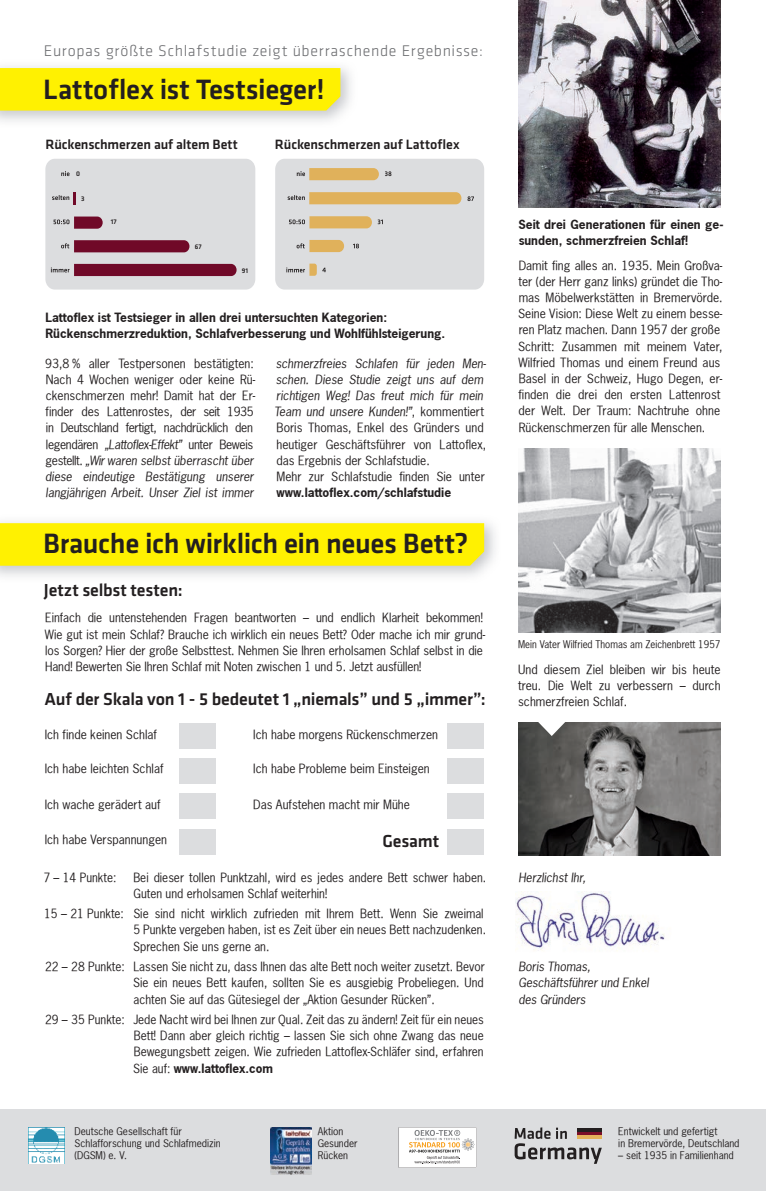
<style>
.page{position:relative;width:766px;height:1191px;background:#fff}
.page>*{position:absolute;margin:0;border:0;box-sizing:border-box;transform-origin:0 0}
.t1{font:500 29px "Klavika";letter-spacing:-.01em;color:#231f20}
.t2{font:500 18px "Klavika";letter-spacing:-.01em;color:#231f20}
.t3{font:300 16px "Klavika";letter-spacing:.04em;color:#6c6d70}
.t4{font:500 14px "Klavika";letter-spacing:-.01em;color:#231f20}
.t5{font:12px/16.2px "News Gothic";color:#231f20}
.t6{font:700 12px/16.2px "News Gothic";color:#231f20}
.t7{font:italic 12px/16.2px "News Gothic";letter-spacing:-.005em;color:#231f20}
.t8{font:10px/12px "News Gothic";color:#231f20}
.t9{font:10px "News Gothic";color:#231f20;scale:.96 1}
.t10{font:500 7px "Klavika";color:#231f20}
.s1{font-style:italic}
.s2{font-weight:700}
</style>
<div class="page">
<img style="left:518px;top:0;width:202px;height:207px">
<img style="left:0;top:66px;width:351px;height:56px">
<div style="left:0;top:68px;width:340px;height:43px;background:#fff101"></div>
<div style="left:0;top:523px;width:484px;height:43px;background:#fff101"></div>
<img style="left:518px;top:448px;width:202px;height:184px">
<img style="left:518px;top:722px;width:202px;height:133px">
<div style="left:179px;top:722px;width:37px;height:26px;background:#dcdddf"></div>
<div style="left:180px;top:829px;width:36px;height:26px;background:#dcdddf"></div>
<div style="left:179px;top:758px;width:37px;height:25px;background:#dcdddf"></div>
<div style="left:447px;top:758px;width:37px;height:25px;background:#dcdddf"></div>
<div style="left:179px;top:793px;width:37px;height:26px;background:#dcdddf"></div>
<div style="left:447px;top:793px;width:37px;height:26px;background:#dcdddf"></div>
<div style="left:447px;top:829px;width:37px;height:26px;background:#dcdddf"></div>
<div style="left:447px;top:722px;width:37px;height:26px;background:#dcdddf"></div>
<svg style="left:275px;top:159px;width:209px;height:130px;background:#dbd5ca"></svg>
<svg style="left:45px;top:159px;width:210px;height:130px;background:#ccbec4"></svg>
<img style="left:515px;top:891px;width:150px;height:60px">
<div style="left:0;top:1108px;width:765px;height:83px;background:#dcdddf"></div>
<svg style="left:514px;top:1127px;width:87px;height:36px"></svg>
<svg style="left:577px;top:1131px;width:24px;height:4px"></svg>
<svg style="left:577px;top:1127px;width:24px;height:4px"></svg>
<hr style="left:577px;top:1135px;width:24px;height:3px;background:#e4b35b">
<img style="left:28px;top:1127px;width:36px;height:36px">
<img style="left:270px;top:1127px;width:41px;height:47px">
<svg style="left:399px;top:1127px;width:77px;height:40px;background:#ebe7e1"></svg>
<svg style="left:537px;top:722px;width:28px;height:14px"></svg>
<h3 class="t3" style="left:44px;top:42px;width:440px">Europas größte Schlafstudie zeigt überraschende Ergebnisse:</h3>
<h1 class="t1" style="left:43px;top:73px;width:283px">Lattoflex ist Testsieger!</h1>
<p class="t4" style="left:45px;top:136px;width:194px">Rückenschmerzen auf altem Bett</p>
<p class="t4" style="left:275px;top:136px;width:186px">Rückenschmerzen auf Lattoflex</p>
<p class="t10" style="left:76px;top:170px;width:5px">0</p>
<p class="t10" style="left:81px;top:195px;width:5px">3</p>
<p class="t10" style="left:111px;top:218px;width:7px">17</p>
<p class="t10" style="left:195px;top:242px;width:8px">67</p>
<p class="t10" style="left:242px;top:266px;width:8px">91</p>
<p class="t6" style="left:45px;top:309px;width:401px">Lattoflex ist Testsieger in allen drei untersuchten Kategorien:<br>Rückenschmerzreduktion, Schlafverbesserung und Wohlfühlsteigerung.</p>
<p class="t5" style="left:45px;top:355px;width:211px">93,8 % aller Testpersonen bestätigten:<br>Nach 4 Wochen weniger oder keine Rü&shy;ckenschmerzen mehr! Damit hat der Er&shy;finder des Lattenrostes, der seit 1935 in Deutschland fertigt, nachdrücklich den legendären <span class="s1">„Lattoflex-Effekt”</span> unter Beweis gestellt. <span class="s1">„Wir waren selbst überrascht über diese eindeutige Bestätigung unserer langjährigen Arbeit. Unser Ziel ist immer</span></p>
<p class="t5" style="left:274px;top:355px;width:213px"><span class="s1">schmerzfreies Schlafen für jeden Men&shy;schen. Diese Studie zeigt uns auf dem richtigen Weg! Das freut mich für mein Team und unsere Kunden!”</span>, kommentiert Boris Thomas, Enkel des Gründers und heutiger Geschäftsführer von Lattoflex, das Ergebnis der Schlafstudie.<br>Mehr zur Schlafstudie finden Sie unter</p>
<p class="t6" style="left:276px;top:484px;width:176px">www.lattoflex.com/schlafstudie</p>
<h1 class="t1" style="left:43px;top:527px;width:426px">Brauche ich wirklich ein neues Bett?</h1>
<h2 class="t2" style="left:44px;top:580px;width:140px">Jetzt selbst testen:</h2>
<p class="t5" style="left:45px;top:609px;width:442px">Einfach die untenstehenden Fragen beantworten – und endlich Klarheit bekommen!<br>Wie gut ist mein Schlaf? Brauche ich wirklich ein neues Bett? Oder mache ich mir grund&shy;los Sorgen? Hier der große Selbsttest. Nehmen Sie Ihren erholsamen Schlaf selbst in die Hand! Bewerten Sie Ihren Schlaf mit Noten zwischen 1 und 5. Jetzt ausfüllen!</p>
<h2 class="t2" style="left:44px;top:689px;width:443px">Auf der Skala von 1 - 5 bedeutet 1 „niemals” und 5 „immer”:</h2>
<p class="t5" style="left:45px;top:726px;width:114px">Ich finde keinen Schlaf</p>
<p class="t5" style="left:45px;top:760px;width:120px">Ich habe leichten Schlaf</p>
<p class="t5" style="left:45px;top:796px;width:117px">Ich wache gerädert auf</p>
<p class="t5" style="left:253px;top:726px;width:186px">Ich habe morgens Rückenschmerzen</p>
<p class="t5" style="left:253px;top:760px;width:178px">Ich habe Probleme beim Einsteigen</p>
<p class="t5" style="left:253px;top:796px;width:158px">Das Aufstehen macht mir Mühe</p>
<p class="t5" style="left:45px;top:831px;width:124px">Ich habe Verspannungen</p>
<h2 class="t2" style="left:382px;top:831px;width:58px">Gesamt</h2>
<p class="t5" style="left:43px;top:869px;width:75px">7 – 14 Punkte:</p>
<p class="t5" style="left:133px;top:869px;width:354px">Bei dieser tollen Punktzahl, wird es jedes andere Bett schwer haben.<br>Guten und erholsamen Schlaf weiterhin!</p>
<p class="t5" style="left:133px;top:905px;width:354px;text-indent:-89px">15 – 21 Punkte: Sie sind nicht wirklich zufrieden mit Ihrem Bett. Wenn Sie zweimal<br>5 Punkte vergeben haben, ist es Zeit über ein neues Bett nachzudenken.<br>Sprechen Sie uns gerne an.</p>
<p class="t5" style="left:133px;top:958px;width:353px;text-align:justify;text-indent:-88px">22 – 28 Punkte: Lassen Sie nicht zu, dass Ihnen das alte Bett noch weiter zusetzt. Bevor Sie ein neues Bett kaufen, sollten Sie es ausgiebig Probeliegen. Und achten Sie auf das Gütesiegel der „Aktion Gesunder Rücken”.</p>
<p class="t5" style="left:133px;top:1011px;width:352px;text-align:justify;text-indent:-88px">29 – 35 Punkte: Jede Nacht wird bei Ihnen zur Qual. Zeit das zu ändern! Zeit für ein neues Bett! Dann aber gleich richtig – lassen Sie sich ohne Zwang das neue Bewegungsbett zeigen. Wie zufrieden Lattoflex-Schläfer sind, erfahren Sie auf: <span class="s2">www.lattoflex.com</span></p>
<p class="t6" style="left:518px;top:216px;width:206px">Seit drei Generationen für einen ge&shy;sunden, schmerzfreien Schlaf!</p>
<p class="t5" style="left:518px;top:257px;width:206px">Damit fing alles an. 1935. Mein Großva&shy;ter (der Herr ganz links) gründet die Tho&shy;mas Möbelwerkstätten in Bremervörde.<br>Seine Vision: Diese Welt zu einem besse&shy;ren Platz machen. Dann 1957 der große Schritt: Zusammen mit meinem Vater, Wilfried Thomas und einem Freund aus Basel in der Schweiz, Hugo Degen, er&shy;finden die drei den ersten Lattenrost der Welt. Der Traum: Nachtruhe ohne Rückenschmerzen für alle Menschen.</p>
<p class="t9" style="left:518px;top:637px;width:212px">Mein Vater Wilfried Thomas am Zeichenbrett 1957</p>
<p class="t5" style="left:518px;top:661px;width:204px;text-align:justify">Und diesem Ziel bleiben wir bis heute treu. Die Welt zu verbessern – durch schmerzfreien Schlaf.</p>
<p class="t7" style="left:518px;top:869px;width:69px">Herzlichst Ihr,</p>
<p class="t7" style="left:518px;top:958px;width:132px">Boris Thomas,<br>Geschäftsführer und Enkel des Gründers</p>
<p class="t8" style="left:74px;top:1125px;width:148px">Deutsche Gesellschaft für<br>Schlafforschung und Schlafmedizin (DGSM) e. V.</p>
<p class="t8" style="left:317px;top:1125px;width:42px">Aktion<br>Gesunder<br>Rücken</p>
<p class="t8" style="left:618px;top:1125px;width:123px">Entwickelt und gefertigt<br>in Bremervörde, Deutschland</p>
<p class="t8" style="left:618px;top:1149px;width:117px">– seit 1935 in Familienhand</p>
</div>
